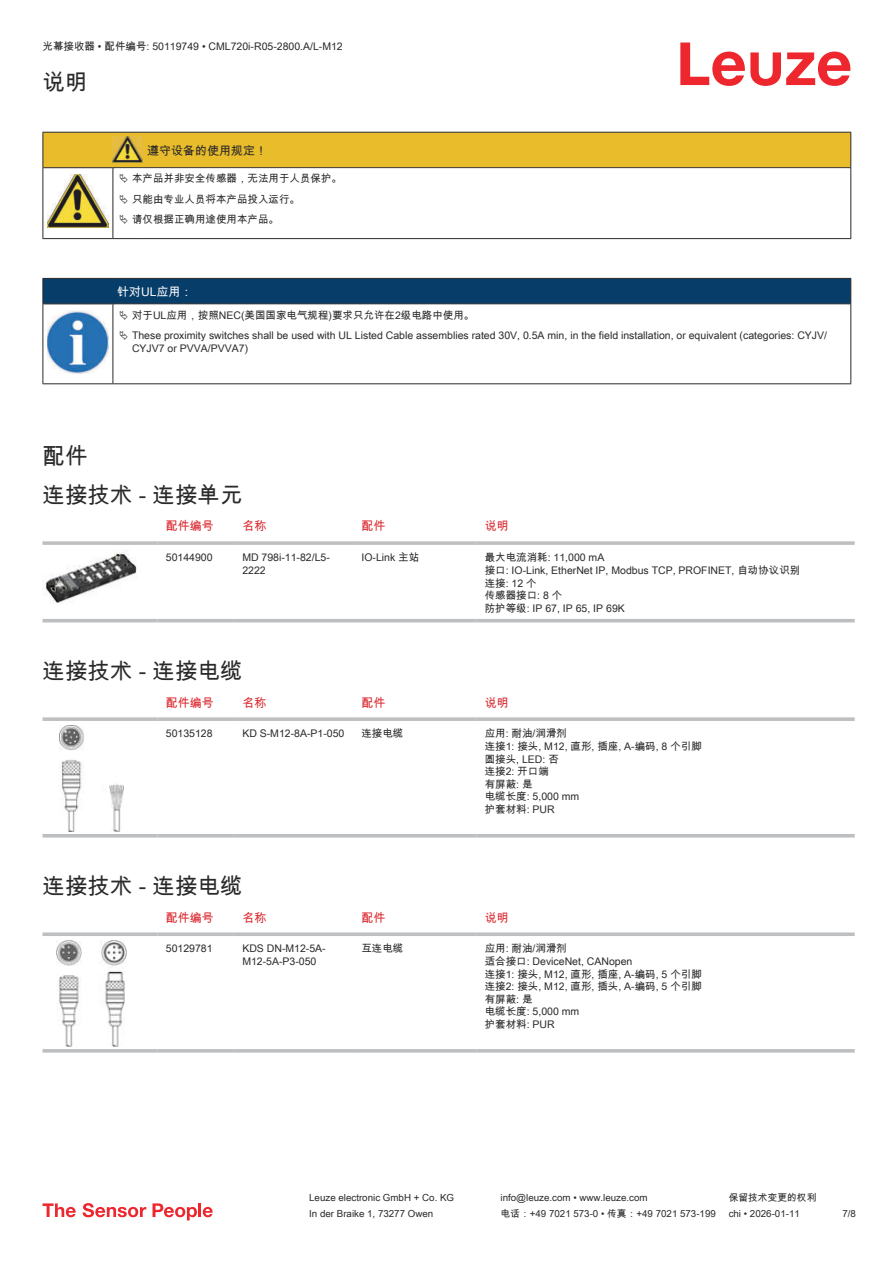
<style>
.page{position:relative;width:893px;height:1263px;background:#fff}
.page>*{position:absolute;margin:0;border:0;box-sizing:border-box;transform-origin:0 0}
.t1{font:22.5px/38.7px "Arial Unicode MS";color:#2b292a}
.t2{font:12px "Arial Unicode MS";color:#db2a30}
.t3{font:12px "Arial Unicode MS";color:#2b292a}
.t4{font:12px "Arial Unicode MS";color:#fff}
.t5{font:10.5px/12.6px "Arial Unicode MS";color:#2b292a}
.t6{font:9.75px "Arial Unicode MS";color:#2b292a}
</style>
<div class="page">
<svg style="left:680px;top:43px;width:170px;height:43px"></svg>
<svg style="left:43px;top:622px;width:812px;height:1px"></svg>
<svg style="left:43px;top:541px;width:114px;height:4px"></svg>
<svg style="left:157px;top:541px;width:77px;height:4px"></svg>
<svg style="left:234px;top:541px;width:119px;height:4px"></svg>
<svg style="left:353px;top:541px;width:123px;height:4px"></svg>
<svg style="left:476px;top:541px;width:379px;height:4px;background:#c3c5c7"></svg>
<hr style="left:43px;top:619px;width:114px;height:3px;background:#bdbfc1">
<hr style="left:157px;top:619px;width:77px;height:3px;background:#bdbfc1">
<hr style="left:234px;top:619px;width:119px;height:3px;background:#bdbfc1">
<hr style="left:353px;top:619px;width:123px;height:3px;background:#bdbfc1">
<hr style="left:476px;top:619px;width:379px;height:3px;background:#bdbfc1">
<img style="left:43px;top:550px;width:94px;height:54px">
<svg style="left:43px;top:831px;width:812px;height:7px"></svg>
<svg style="left:43px;top:717px;width:114px;height:4px"></svg>
<svg style="left:157px;top:717px;width:77px;height:4px"></svg>
<svg style="left:234px;top:717px;width:119px;height:4px"></svg>
<svg style="left:353px;top:717px;width:123px;height:4px"></svg>
<svg style="left:476px;top:717px;width:379px;height:4px;background:#c3c5c7"></svg>
<hr style="left:43px;top:834px;width:114px;height:3px;background:#bdbfc1">
<hr style="left:157px;top:834px;width:77px;height:3px;background:#bdbfc1">
<hr style="left:234px;top:834px;width:119px;height:3px;background:#bdbfc1">
<hr style="left:353px;top:834px;width:123px;height:3px;background:#bdbfc1">
<hr style="left:476px;top:834px;width:379px;height:3px;background:#bdbfc1">
<img style="left:59px;top:725px;width:65px;height:106px">
<svg style="left:43px;top:932px;width:114px;height:4px"></svg>
<svg style="left:157px;top:932px;width:77px;height:4px"></svg>
<svg style="left:234px;top:932px;width:119px;height:4px"></svg>
<svg style="left:353px;top:932px;width:123px;height:4px"></svg>
<svg style="left:476px;top:932px;width:379px;height:4px;background:#c4c6c8"></svg>
<svg style="left:43px;top:1049px;width:114px;height:4px"></svg>
<svg style="left:157px;top:1049px;width:77px;height:4px"></svg>
<svg style="left:234px;top:1049px;width:119px;height:4px"></svg>
<svg style="left:353px;top:1049px;width:123px;height:4px"></svg>
<svg style="left:476px;top:1049px;width:379px;height:4px;background:#c3c5c7"></svg>
<img style="left:56px;top:940px;width:70px;height:106px">
<svg style="left:43px;top:1203px;width:33px;height:14px"></svg>
<svg style="left:83px;top:1203px;width:63px;height:14px"></svg>
<svg style="left:153px;top:1203px;width:44px;height:17px"></svg>
<hr style="left:198px;top:1203px;width:3px;height:14px;background:#ed272d">
<svg style="left:203px;top:1207px;width:10px;height:10px"></svg>
<hr style="left:43px;top:238px;width:70px;height:1px;background:#2b292a">
<hr style="left:113px;top:238px;width:30px;height:1px;background:#2b292a">
<hr style="left:143px;top:238px;width:708px;height:1px;background:#2b292a">
<hr style="left:43px;top:304px;width:1px;height:75px;background:#2b292a">
<hr style="left:113px;top:304px;width:1px;height:75px;background:#2b292a">
<hr style="left:850px;top:304px;width:1px;height:75px;background:#2b292a">
<hr style="left:43px;top:383px;width:70px;height:1px;background:#2b292a">
<hr style="left:113px;top:383px;width:738px;height:1px;background:#2b292a">
<img style="left:47px;top:358px;width:58px;height:15px">
<svg style="left:43px;top:132px;width:808px;height:106px"></svg>
<svg style="left:43px;top:278px;width:808px;height:80px"></svg>
<p class="t5" style="left:43px;top:40px;width:302px">光幕接收器 • 配件编号: 50119749 • CML720i-R05-2800.A/L-M12</p>
<h1 class="t1" style="left:43px;top:62px;width:46px">说明</h1>
<p class="t3" style="left:147px;top:142px;width:121px">遵守设备的使用规定！</p>
<p class="t5" style="left:132px;top:168px;width:211px;line-height:20.2px">本产品并非安全传感器，无法用于人员保护。只能由专业人员将本产品投入运行。<br>请仅根据正确用途使用本产品。</p>
<p class="t4" style="left:117px;top:283px;width:77px">针对UL应用：</p>
<p class="t5" style="left:132px;top:305px;width:697px;line-height:20.2px">对于UL应用，按照NEC(美国国家电气规程)要求只允许在2级电路中使用。<br>These proximity switches shall be used with UL Listed Cable assemblies rated 30V, 0.5A min, in the field installation, or equivalent (categories: CYJV/</p>
<p class="t5" style="left:132px;top:341px;width:118px">CYJV7 or PVVA/PVVA7)</p>
<h1 class="t1" style="left:43px;top:436px;width:202px">配件<br>连接技术 - 连接单元</h1>
<p class="t2" style="left:166px;top:517px;width:49px">配件编号</p>
<p class="t2" style="left:242px;top:517px;width:25px">名称</p>
<p class="t2" style="left:361px;top:517px;width:25px">配件</p>
<p class="t2" style="left:485px;top:517px;width:25px">说明</p>
<p class="t5" style="left:166px;top:551px;width:48px">50144900</p>
<p class="t5" style="left:242px;top:551px;width:89px">MD 798i-11-82/L5-<br>2222</p>
<p class="t5" style="left:361px;top:551px;width:59px">IO-Link 主站</p>
<p class="t5" style="left:485px;top:551px;width:317px">最大电流消耗: 11,000 mA<br>接口: IO-Link, EtherNet IP, Modbus TCP, PROFINET, 自动协议识别连接: 12 个<br>传感器接口: 8 个<br>防护等级: IP 67, IP 65, IP 69K</p>
<h1 class="t1" style="left:43px;top:651px;width:202px">连接技术 - 连接电缆</h1>
<p class="t2" style="left:166px;top:694px;width:49px">配件编号</p>
<p class="t2" style="left:242px;top:694px;width:25px">名称</p>
<p class="t2" style="left:361px;top:694px;width:25px">配件</p>
<p class="t2" style="left:485px;top:694px;width:25px">说明</p>
<p class="t5" style="left:166px;top:727px;width:48px">50135128</p>
<p class="t5" style="left:242px;top:727px;width:104px">KD S-M12-8A-P1- 050</p>
<p class="t5" style="left:361px;top:727px;width:43px">连接电缆</p>
<p class="t5" style="left:485px;top:727px;width:219px">应用: 耐油/润滑剂<br>连接1: 接头, M12, 直形, 插座, A-编码, 8 个引脚圆接头, LED: 否<br>连接2: 开口端<br>有屏蔽: 是<br>电缆长度: 5,000 mm<br>护套材料: PUR</p>
<h1 class="t1" style="left:43px;top:866px;width:202px">连接技术 - 连接电缆</h1>
<p class="t2" style="left:166px;top:909px;width:49px">配件编号</p>
<p class="t2" style="left:242px;top:909px;width:25px">名称</p>
<p class="t2" style="left:361px;top:909px;width:25px">配件</p>
<p class="t2" style="left:485px;top:909px;width:25px">说明</p>
<p class="t5" style="left:166px;top:942px;width:48px">50129781</p>
<p class="t5" style="left:242px;top:942px;width:85px">KDS DN-M12-5A-<br>M12-5A-P3-050</p>
<p class="t5" style="left:361px;top:942px;width:43px">互连电缆</p>
<p class="t5" style="left:485px;top:942px;width:219px">应用: 耐油/润滑剂<br>适合接口: DeviceNet, CANopen<br>连接1: 接头, M12, 直形, 插座, A-编码, 5 个引脚连接2: 接头, M12, 直形, 插头, A-编码, 5 个引脚有屏蔽: 是<br>电缆长度: 5,000 mm<br>护套材料: PUR</p>
<p class="t6" style="left:309px;top:1191px;width:146px">Leuze electronic GmbH + Co. KG</p>
<p class="t6" style="left:501px;top:1191px;width:149px">info@leuze.com • www.leuze.com</p>
<p class="t6" style="left:729px;top:1191px;width:89px">保留技术变更的权利</p>
<p class="t6" style="left:309px;top:1206px;width:126px">In der Braike 1, 73277 Owen</p>
<p class="t6" style="left:501px;top:1206px;width:217px">电话：+49 7021 573-0 • 传真：+49 7021 573-199</p>
<p class="t6" style="left:729px;top:1206px;width:73px">chi • 2026-01-11</p>
<p class="t6" style="left:842px;top:1206px;width:15px">7/8</p>
</div>
